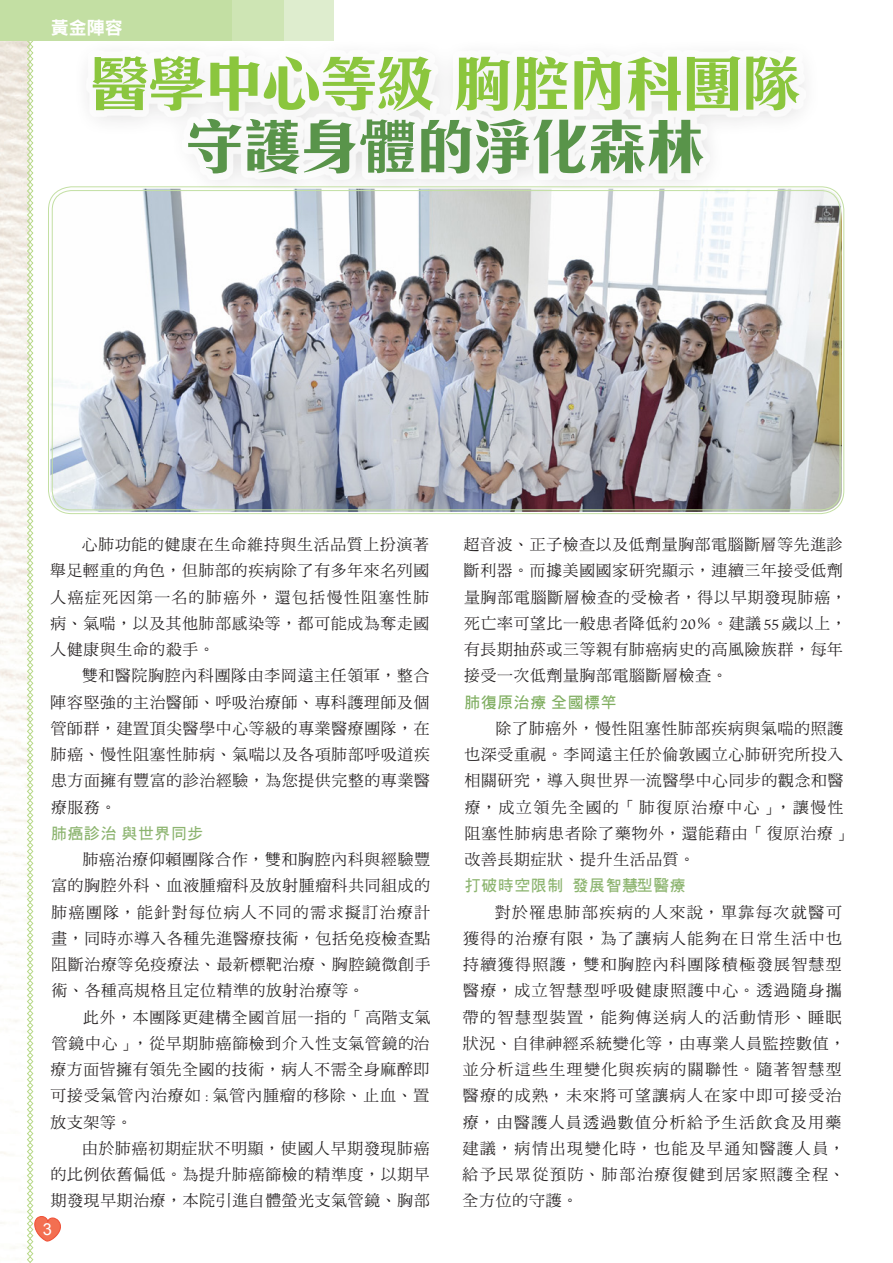
<style>
.page{position:relative;width:893px;height:1263px;background:#fff}
.page>*{position:absolute;margin:0;border:0;box-sizing:border-box;transform-origin:0 0}
.t1{font:700 60px "C Hei 3 HK";letter-spacing:-.04em;color:#8bc63e}
.t2{font:700 60px "C Hei 3 HK";letter-spacing:-.04em;color:#59944a}
.t3{font:18px "DF Hei Std W9";color:#fff}
.t4{font:16.5px "Arial";color:#fff}
.t5{font:15.75px/26.2px "DF Ming Std W5";letter-spacing:.05em;color:#231f20;text-align:justify}
.t6{font:15.75px/26.2px "DF Ming Std W5";letter-spacing:.09em;color:#231f20}
.t7{font:15.75px "DF Hei W7 WIN BF";letter-spacing:.05em;color:#8cb46f}
.t8{font:15.75px "DF Hei W7 WIN BF";letter-spacing:.05em;color:#80ae61}
.s1{font-family:"Brioso Pro";font-weight:300}
.s2{font-family:"Brioso Pro"}
</style>
<div class="page">
<div style="left:70px;top:35px;width:749px;height:162px;background:#231f20;opacity:.3"></div>
<div style="left:86px;top:49px;width:720px;height:131px;background:#f8f8f8"></div>
<img style="left:62px;top:189px;width:780px;height:323px">
<div style="left:175px;top:0;width:158px;height:41px;background:#deedce"></div>
<div style="left:125px;top:0;width:158px;height:41px;background:#cee5b4"></div>
<div style="left:0;top:0;width:231px;height:41px;background:#c3dfa3"></div>
<svg style="left:27px;top:41px;width:35px;height:1222px"></svg>
<p class="t3" style="left:51px;top:18px;width:73px">黃金陣容</p>
<h1 class="t1" style="left:89px;top:38px;width:714px">醫學中心等級 胸腔內科團隊</h1>
<h1 class="t2" style="left:185px;top:101px;width:522px">守護身體的淨化森林</h1>
<p class="t5" style="left:50px;top:531px;width:381px;text-indent:32px">心肺功能的健康在生命維持與生活品質上扮演著舉足輕重的角色，但肺部的疾病除了有多年來名列國人癌症死因第一名的肺癌外，還包括慢性阻塞性肺病、氣喘，以及其他肺部感染等，都可能成為奪走國人健康與生命的殺手。</p>
<p class="t5" style="left:51px;top:662px;width:381px;text-indent:31px">雙和醫院胸腔內科團隊由李岡遠主任領軍，整合陣容堅強的主治醫師、呼吸治療師、專科護理師及個管師群，建置頂尖醫學中心等級的專業醫療團隊，在肺癌、慢性阻塞性肺病、氣喘以及各項肺部呼吸道疾患方面擁有豐富的診治經驗，為您提供完整的專業醫療服務。</p>
<p class="t7" style="left:51px;top:825px;width:154px">肺癌診治與世界同步</p>
<p class="t5" style="left:51px;top:846px;width:381px;text-indent:31px">肺癌治療仰賴團隊合作，雙和胸腔內科與經驗豐富的胸腔外科、血液腫瘤科及放射腫瘤科共同組成的肺癌團隊，能針對每位病人不同的需求擬訂治療計畫，同時亦導入各種先進醫療技術，包括免疫檢查點阻斷治療等免疫療法、最新標靶治療、胸腔鏡微創手術、各種高規格且定位精準的放射治療等。</p>
<p class="t5" style="left:50px;top:1003px;width:382px;text-indent:33px">此外，本團隊更建構全國首屈一指的「高階支氣管鏡中心」，從早期肺癌篩檢到介入性支氣管鏡的治療方面皆擁有領先全國的技術，病人不需全身麻醉即可接受氣管內治療如 <span class="s1">:</span> 氣管內腫瘤的移除、止血、置放支架等。</p>
<p class="t5" style="left:51px;top:1135px;width:381px;text-indent:31px">由於肺癌初期症狀不明顯，使國人早期發現肺癌的比例依舊偏低。為提升肺癌篩檢的精準度，以期早期發現早期治療，本院引進自體螢光支氣管鏡、胸部</p>
<p class="t4" style="left:43px;top:1218px;width:11px">3</p>
<p class="t5" style="left:464px;top:531px;width:384px;text-align:left">超音波、正子檢查以及低劑量胸部電腦斷層等先進診斷利器。而據美國國家研究顯示，連續三年接受低劑量胸部電腦斷層檢查的受檢者，得以早期發現肺癌，死亡率可望比一般患者降低約<span class="s2">20</span>％。建議<span class="s2">55</span>歲以上，有長期抽菸或三等親有肺癌病史的高風險族群，每年接受一次低劑量胸部電腦斷層檢查。</p>
<p class="t8" style="left:464px;top:694px;width:154px">肺復原治療全國標竿</p>
<p class="t5" style="left:464px;top:715px;width:388px;text-align:left;text-indent:31px">除了肺癌外，慢性阻塞性肺部疾病與氣喘的照護也深受重視。李岡遠主任於倫敦國立心肺研究所投入相關研究，導入與世界一流醫學中心同步的觀念和醫療，成立領先全國的「肺復原治療中心」，讓慢性阻塞性肺病患者除了藥物外，還能藉由「復原治療」改善長期症狀、提升生活品質。</p>
<p class="t7" style="left:465px;top:878px;width:222px">打破時空限制 發展智慧型醫療</p>
<p class="t6" style="left:462px;top:898px;width:384px;text-indent:32px">對於罹患肺部疾病的人來說，單靠每次就醫可獲得的治療有限，為了讓病人能夠在日常生活中也持續獲得照護，雙和胸腔內科團隊積極發展智慧型醫療，成立智慧型呼吸健康照護中心。透過隨身攜帶的智慧型裝置，能夠傳送病人的活動情形、睡眠狀況、自律神經系統變化等，由專業人員監控數值，並分析這些生理變化與疾病的關聯性。隨著智慧型醫療的成熟，未來將可望讓病人在家中即可接受治療，由醫護人員透過數值分析給予生活飲食及用藥建議，病情出現變化時，也能及早通知醫護人員，給予民眾從預防、肺部治療復健到居家照護全程、全方位的守護。</p>
</div>
